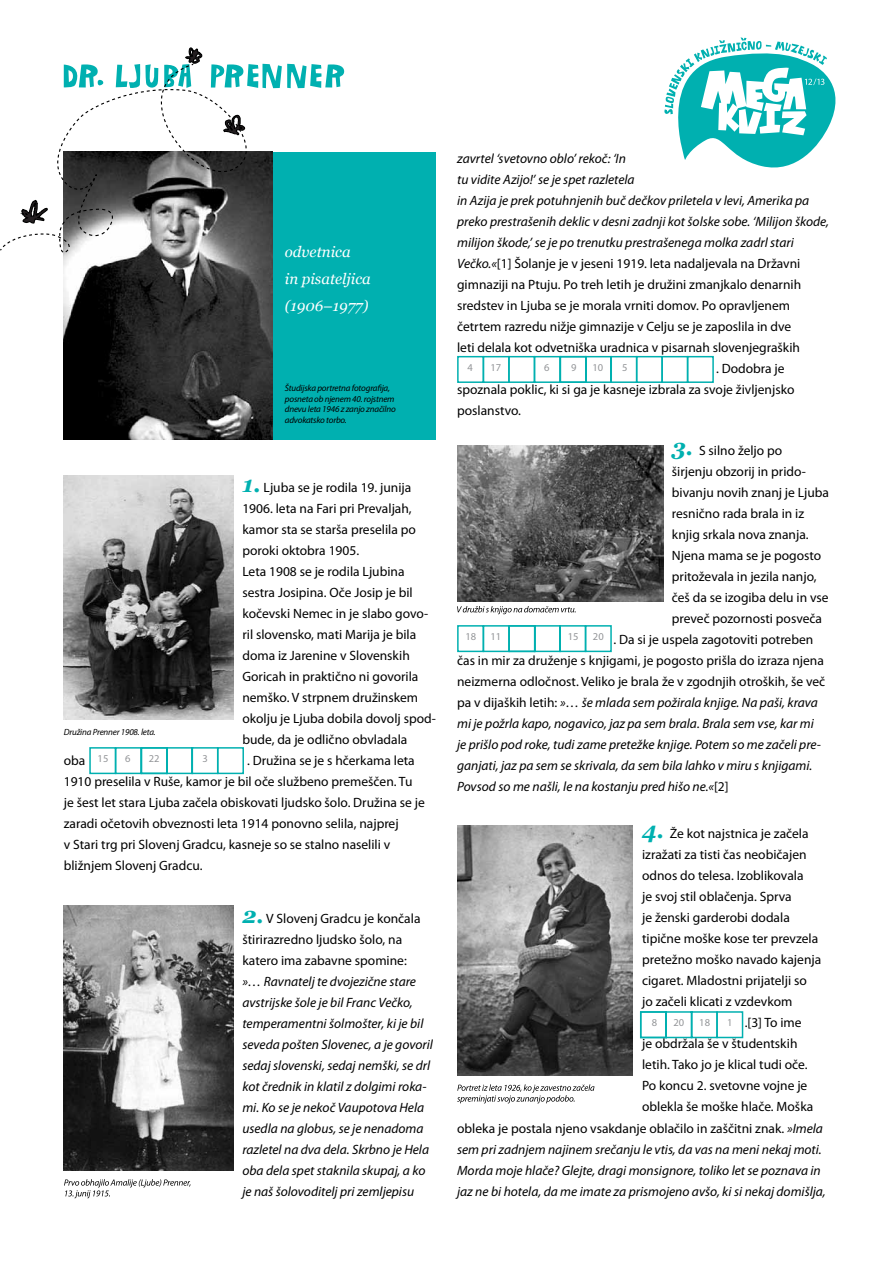
<style>
.page{position:relative;width:893px;height:1263px;background:#fff}
.page>*{position:absolute;margin:0;border:0;box-sizing:border-box;transform-origin:0 0}
.t1{font:italic 15px/27px "Georgia";color:#fff}
.t2{font:13.5px/21px "Myriad Pro";color:#000}
.t3{font:italic 13.5px/21px "Myriad Pro";color:#000}
.t4{font:10.5px "Myriad Pro";color:#939598}
.t5{font:italic 9px/10.8px "Myriad Pro";letter-spacing:-.02em;color:#000}
.s1{font-family:"Georgia";font-weight:700;font-style:italic;font-size:22.5px;color:#00b0b0}
.s2{font-style:italic}
.s3{font-style:normal}
</style>
<div class="page">
<img style="left:64px;top:475px;width:170px;height:245px">
<div style="left:270px;top:152px;width:166px;height:287px;background:#00b0b0"></div>
<div style="left:89px;top:747px;width:27px;height:27px;border:2px solid #00b0b0"></div>
<div style="left:115px;top:747px;width:27px;height:27px;border:2px solid #00b0b0"></div>
<svg style="left:140px;top:747px;width:79px;height:28px"></svg>
<div style="left:217px;top:747px;width:27px;height:27px;border:2px solid #00b0b0"></div>
<div style="left:457px;top:625px;width:27px;height:27px;border:2px solid #00b0b0"></div>
<div style="left:483px;top:625px;width:27px;height:27px;border:2px solid #00b0b0"></div>
<svg style="left:508px;top:625px;width:79px;height:28px"></svg>
<div style="left:585px;top:625px;width:27px;height:27px;border:2px solid #00b0b0"></div>
<svg style="left:640px;top:1011px;width:78px;height:28px"></svg>
<div style="left:716px;top:1011px;width:27px;height:27px;border:2px solid #00b0b0"></div>
<img style="left:64px;top:253px;width:208px;height:186px">
<img style="left:64px;top:906px;width:170px;height:264px">
<img style="left:457px;top:445px;width:206px;height:157px">
<img style="left:457px;top:826px;width:176px;height:249px">
<div style="left:661px;top:356px;width:27px;height:27px;border:2px solid #00b0b0"></div>
<div style="left:457px;top:356px;width:27px;height:27px;border:2px solid #00b0b0"></div>
<div style="left:687px;top:356px;width:27px;height:27px;border:2px solid #00b0b0"></div>
<div style="left:483px;top:356px;width:27px;height:27px;border:2px solid #00b0b0"></div>
<div style="left:508px;top:356px;width:27px;height:27px;border:2px solid #00b0b0"></div>
<div style="left:534px;top:356px;width:27px;height:27px;border:2px solid #00b0b0"></div>
<svg style="left:559px;top:355px;width:79px;height:28px"></svg>
<div style="left:636px;top:356px;width:27px;height:27px;border:2px solid #00b0b0"></div>
<svg style="left:664px;top:37px;width:172px;height:131px"></svg>
<svg style="left:457px;top:606px;width:119px;height:8px"></svg>
<svg style="left:0;top:47px;width:344px;height:206px"></svg>
<svg style="left:64px;top:1179px;width:127px;height:19px"></svg>
<svg style="left:457px;top:1084px;width:137px;height:19px"></svg>
<p class="t1" style="left:285px;top:238px;width:87px">odvetnica<br>in pisateljica (1906–1977)</p>
<p class="t5" style="left:64px;top:727px;width:94px">Družina Prenner 1908. leta.</p>
<p class="t5" style="left:285px;top:382px;width:112px">Študijska portretna fotografija, posneta ob njenem 40. rojstnem dnevu leta 1946 z zanjo značilno advokatsko torbo.</p>
<p class="t2" style="left:242px;top:477px;width:195px"><span class="s1">1.</span> Ljuba se je rodila 19. junija<br>1906. leta na Fari pri Prevaljah, kamor sta se starša preselila po poroki oktobra 1905.<br>Leta 1908 se je rodila Ljubina sestra Josipina. Oče Josip je bil kočevski Nemec in je slabo govo&shy;ril slovensko, mati Marija je bila doma iz Jarenine v Slovenskih<br>Goricah in praktično ni govorila nemško. V strpnem družinskem okolju je Ljuba dobila dovolj spod&shy;bude, da je odlično obvladala</p>
<p class="t4" style="left:98px;top:752px;width:12px">15</p>
<p class="t4" style="left:125px;top:752px;width:7px">6</p>
<p class="t4" style="left:149px;top:752px;width:12px">22</p>
<p class="t4" style="left:203px;top:752px;width:7px">3</p>
<p class="t2" style="left:64px;top:750px;width:363px;text-indent:183px">. Družina se je s hčerkama leta 1910 preselila v Ruše, kamor je bil oče službeno premeščen. Tu je šest let stara Ljuba začela obiskovati ljudsko šolo. Družina se je zaradi očetovih obveznosti leta 1914 ponovno selila, najprej<br>v Stari trg pri Slovenj Gradcu, kasneje so se stalno naselili v bližnjem Slovenj Gradcu.</p>
<p class="t2" style="left:64px;top:750px;width:23px">oba</p>
<p class="t2" style="left:242px;top:907px;width:180px"><span class="s1">2.</span> V Slovenj Gradcu je končala štirirazredno ljudsko šolo, na katero ima zabavne spomine:</p>
<p class="t3" style="left:242px;top:970px;width:192px">»… Ravnatelj te dvojezične stare avstrijske šole je bil Franc Večko, temperamentni šolmošter, ki je bil seveda pošten Slovenec, a je govoril sedaj slovenski, sedaj nemški, se drl kot črednik in klatil z dolgimi roka&shy;mi. Ko se je nekoč Vaupotova Hela usedla na globus, se je nenadoma razletel na dva dela. Skrbno je Hela oba dela spet staknila skupaj, a ko je naš šolovoditelj pri zemljepisu</p>
<p class="t3" style="left:457px;top:148px;width:170px">zavrtel ‘svetovno oblo’ rekoč: ‘In</p>
<p class="t3" style="left:457px;top:169px;width:179px">tu vidite Azijo!’ se je spet razletela</p>
<p class="t3" style="left:457px;top:190px;width:354px">in Azija je prek potuhnjenih buč dečkov priletela v levi, Amerika pa</p>
<p class="t3" style="left:457px;top:211px;width:373px">preko prestrašenih deklic v desni zadnji kot šolske sobe. ‘Milijon škode,</p>
<p class="t3" style="left:457px;top:232px;width:338px">milijon škode,’ se je po trenutku prestrašenega molka zadrl stari</p>
<p class="t2" style="left:457px;top:253px;width:345px"><span class="s2">Večko.«</span>[1] Šolanje je v jeseni 1919. leta nadaljevala na Državni</p>
<p class="t2" style="left:457px;top:274px;width:346px">gimnaziji na Ptuju. Po treh letih je družini zmanjkalo denarnih</p>
<p class="t2" style="left:457px;top:295px;width:334px">sredstev in Ljuba se je morala vrniti domov. Po opravljenem</p>
<p class="t2" style="left:457px;top:316px;width:336px">četrtem razredu nižje gimnazije v Celju se je zaposlila in dve</p>
<p class="t2" style="left:457px;top:337px;width:344px">leti delala kot odvetniška uradnica v pisarnah slovenjegraških</p>
<p class="t2" style="left:716px;top:358px;width:70px">. Dodobra je</p>
<p class="t2" style="left:457px;top:379px;width:339px">spoznala poklic, ki si ga je kasneje izbrala za svoje življenjsko</p>
<p class="t2" style="left:457px;top:400px;width:65px">poslanstvo.</p>
<p class="t4" style="left:468px;top:361px;width:7px">4</p>
<p class="t4" style="left:490px;top:361px;width:12px">17</p>
<p class="t4" style="left:544px;top:361px;width:7px">6</p>
<p class="t4" style="left:571px;top:361px;width:7px">9</p>
<p class="t4" style="left:592px;top:361px;width:12px">10</p>
<p class="t4" style="left:622px;top:361px;width:7px">5</p>
<p class="t2" style="left:672px;top:440px;width:112px"><span class="s1">3.</span> S silno željo po</p>
<p class="t2" style="left:672px;top:461px;width:136px">širjenju obzorij in prido-</p>
<p class="t2" style="left:672px;top:482px;width:159px">bivanju novih znanj je Ljuba</p>
<p class="t2" style="left:672px;top:503px;width:134px">resnično rada brala in iz</p>
<p class="t2" style="left:672px;top:524px;width:138px">knjig srkala nova znanja.</p>
<p class="t2" style="left:672px;top:545px;width:151px">Njena mama se je pogosto</p>
<p class="t2" style="left:672px;top:566px;width:146px">pritoževala in jezila nanjo,</p>
<p class="t2" style="left:672px;top:587px;width:158px">češ da se izogiba delu in vse</p>
<p class="t2" style="left:672px;top:608px;width:152px">preveč pozornosti posveča</p>
<p class="t2" style="left:614px;top:629px;width:201px">. Da si je uspela zagotoviti potreben</p>
<p class="t2" style="left:457px;top:650px;width:368px">čas in mir za druženje s knjigami, je pogosto prišla do izraza njena</p>
<p class="t2" style="left:457px;top:671px;width:370px">neizmerna odločnost. Veliko je brala že v zgodnjih otroških, še več</p>
<p class="t3" style="left:457px;top:692px;width:362px"><span class="s3">pa v dijaških letih:</span> »… še mlada sem požirala knjige. Na paši, krava</p>
<p class="t3" style="left:457px;top:713px;width:358px">mi je požrla kapo, nogavico, jaz pa sem brala. Brala sem vse, kar mi</p>
<p class="t3" style="left:457px;top:734px;width:365px">je prišlo pod roke, tudi zame pretežke knjige. Potem so me začeli pre-</p>
<p class="t3" style="left:457px;top:755px;width:357px">ganjati, jaz pa sem se skrivala, da sem bila lahko v miru s knjigami.</p>
<p class="t3" style="left:457px;top:776px;width:273px">Povsod so me našli, le na kostanju pred hišo ne.«<span class="s3">[2]</span></p>
<p class="t4" style="left:465px;top:630px;width:12px">18</p>
<p class="t4" style="left:490px;top:630px;width:12px">11</p>
<p class="t4" style="left:568px;top:630px;width:12px">15</p>
<p class="t4" style="left:593px;top:630px;width:12px">20</p>
<p class="t2" style="left:642px;top:823px;width:168px"><span class="s1">4.</span> Že kot najstnica je začela</p>
<p class="t2" style="left:642px;top:844px;width:166px">izražati za tisti čas neobičajen</p>
<p class="t2" style="left:642px;top:865px;width:163px">odnos do telesa. Izoblikovala</p>
<p class="t2" style="left:642px;top:886px;width:151px">je svoj stil oblačenja. Sprva</p>
<p class="t2" style="left:642px;top:907px;width:149px">je ženski garderobi dodala</p>
<p class="t2" style="left:642px;top:928px;width:178px">tipične moške kose ter prevzela</p>
<p class="t2" style="left:642px;top:949px;width:181px">pretežno moško navado kajenja</p>
<p class="t2" style="left:642px;top:970px;width:166px">cigaret. Mladostni prijatelji so</p>
<p class="t2" style="left:642px;top:991px;width:152px">jo začeli klicati z vzdevkom</p>
<p class="t2" style="left:745px;top:1012px;width:58px">.[3] To ime</p>
<p class="t2" style="left:642px;top:1033px;width:157px">je obdržala še v študentskih</p>
<p class="t2" style="left:642px;top:1054px;width:167px">letih. Tako jo je klical tudi oče.</p>
<p class="t2" style="left:642px;top:1075px;width:167px">Po koncu 2. svetovne vojne je</p>
<p class="t2" style="left:642px;top:1096px;width:173px">oblekla še moške hlače. Moška</p>
<p class="t2" style="left:457px;top:1117px;width:367px">obleka je postala njeno vsakdanje oblačilo in zaščitni znak. <span class="s2">»Imela</span></p>
<p class="t3" style="left:457px;top:1138px;width:366px">sem pri zadnjem najinem srečanju le vtis, da vas na meni nekaj moti.</p>
<p class="t3" style="left:457px;top:1159px;width:365px">Morda moje hlače? Glejte, dragi monsignore, toliko let se poznava in</p>
<p class="t3" style="left:457px;top:1180px;width:370px">jaz ne bi hotela, da me imate za prismojeno avšo, ki si nekaj domišlja,</p>
<p class="t4" style="left:652px;top:1016px;width:7px">8</p>
<p class="t4" style="left:673px;top:1016px;width:12px">20</p>
<p class="t4" style="left:699px;top:1016px;width:12px">18</p>
<p class="t4" style="left:727px;top:1016px;width:7px">1</p>
</div>
